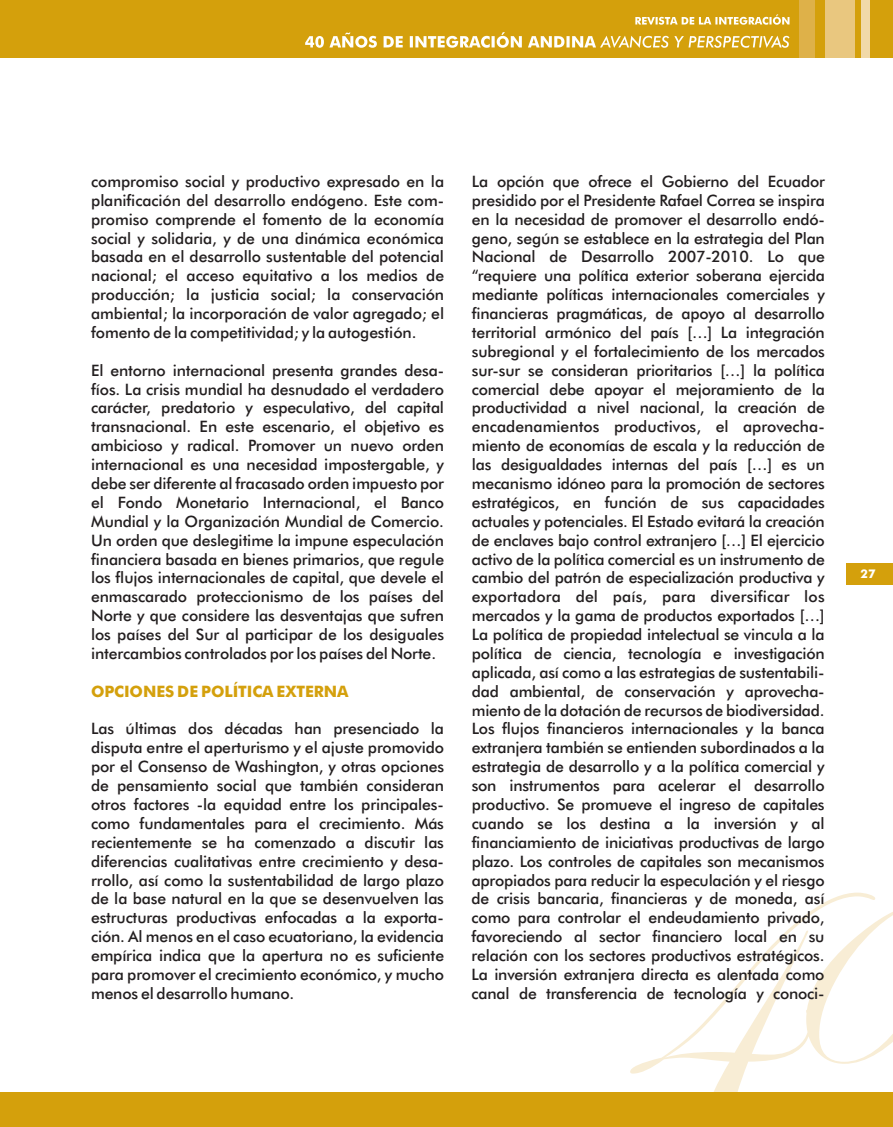
<style>
.page{position:relative;width:893px;height:1127px;background:#fff}
.page>*{position:absolute;margin:0;border:0;box-sizing:border-box;transform-origin:0 0}
.t1{font:500 15.75px/18.9px "Futura BT";letter-spacing:-.01em;color:#231f20;text-align:justify}
.t2{font:500 15.75px "Futura BT";color:#d4a00c}
.t3{font:500 12px "Futura BT";color:#fff}
</style>
<div class="page">
<div style="left:846px;top:563px;width:47px;height:21px;background:#d4a00c"></div>
<svg style="left:630px;top:892px;width:263px;height:200px"></svg>
<div style="left:0;top:0;width:893px;height:58px;background:#d4a00c"></div>
<div style="left:825px;top:0;width:29px;height:58px;background:#e9c77f"></div>
<div style="left:861px;top:0;width:9px;height:58px;background:#f1d9a8"></div>
<svg style="left:635px;top:14px;width:154px;height:11px"></svg>
<svg style="left:305px;top:32px;width:484px;height:16px"></svg>
<div style="left:799px;top:0;width:15px;height:58px;background:#deb149"></div>
<div style="left:0;top:1092px;width:893px;height:35px;background:#d4a00c"></div>
<p class="t1" style="left:91px;top:173px;width:355px">compromiso social y productivo expresado en la planificación del desarrollo endógeno. Este com&shy;promiso comprende el fomento de la economía social y solidaria, y de una dinámica económica basada en el desarrollo sustentable del potencial nacional; el acceso equitativo a los medios de producción; la justicia social; la conservación ambiental; la incorporación de valor agregado; el fomento de la competitividad; y la autogestión.</p>
<p class="t1" style="left:91px;top:362px;width:355px">El entorno internacional presenta grandes desa&shy;fíos. La crisis mundial ha desnudado el verdadero carácter, predatorio y especulativo, del capital transnacional. En este escenario, el objetivo es ambicioso y radical. Promover un nuevo orden internacional es una necesidad impostergable, y debe ser diferente al fracasado orden impuesto por el Fondo Monetario Internacional, el Banco Mundial y la Organización Mundial de Comercio.<br>Un orden que deslegitime la impune especulación financiera basada en bienes primarios, que regule los flujos internacionales de capital, que devele el enmascarado proteccionismo de los países del Norte y que considere las desventajas que sufren los países del Sur al participar de los desiguales intercambios controlados por los países del Norte.</p>
<p class="t2" style="left:91px;top:685px;width:259px">OPCIONES DE POLÍTICA EXTERNA</p>
<p class="t1" style="left:91px;top:721px;width:355px">Las últimas dos décadas han presenciado la disputa entre el aperturismo y el ajuste promovido por el Consenso de Washington, y otras opciones de pensamiento social que también consideran otros factores -la equidad entre los principales&shy;como fundamentales para el crecimiento. Más recientemente se ha comenzado a discutir las diferencias cualitativas entre crecimiento y desa&shy;rrollo, así como la sustentabilidad de largo plazo de la base natural en la que se desenvuelven las estructuras productivas enfocadas a la exporta&shy;ción. Al menos en el caso ecuatoriano, la evidencia empírica indica que la apertura no es suficiente para promover el crecimiento económico, y mucho menos el desarrollo humano.</p>
<p class="t1" style="left:472px;top:173px;width:355px">La opción que ofrece el Gobierno del Ecuador presidido por el Presidente Rafael Correa se inspira en la necesidad de promover el desarrollo endó&shy;geno, según se establece en la estrategia del Plan Nacional de Desarrollo 2007-2010. Lo que “requiere una política exterior soberana ejercida mediante políticas internacionales comerciales y financieras pragmáticas, de apoyo al desarrollo territorial armónico del país […] La integración subregional y el fortalecimiento de los mercados sur-sur se consideran prioritarios […] la política comercial debe apoyar el mejoramiento de la productividad a nivel nacional, la creación de encadenamientos productivos, el aprovecha&shy;miento de economías de escala y la reducción de las desigualdades internas del país […] es un mecanismo idóneo para la promoción de sectores estratégicos, en función de sus capacidades actuales y potenciales. El Estado evitará la creación de enclaves bajo control extranjero […] El ejercicio activo de la política comercial es un instrumento de cambio del patrón de especialización productiva y exportadora del país, para diversificar los mercados y la gama de productos exportados […] La política de propiedad intelectual se vincula a la política de ciencia, tecnología e investigación aplicada, así como a las estrategias de sustentabili&shy;dad ambiental, de conservación y aprovecha&shy;miento de la dotación de recursos de biodiversidad.<br>Los flujos financieros internacionales y la banca extranjera también se entienden subordinados a la estrategia de desarrollo y a la política comercial y son instrumentos para acelerar el desarrollo productivo. Se promueve el ingreso de capitales cuando se los destina a la inversión y al financiamiento de iniciativas productivas de largo plazo. Los controles de capitales son mecanismos apropiados para reducir la especulación y el riesgo de crisis bancaria, financieras y de moneda, así como para controlar el endeudamiento privado, favoreciendo al sector financiero local en su relación con los sectores productivos estratégicos.<br>La inversión extranjera directa es alentada como canal de transferencia de tecnología y conoci-</p>
<p class="t3" style="left:860px;top:569px;width:16px">27</p>
</div>
